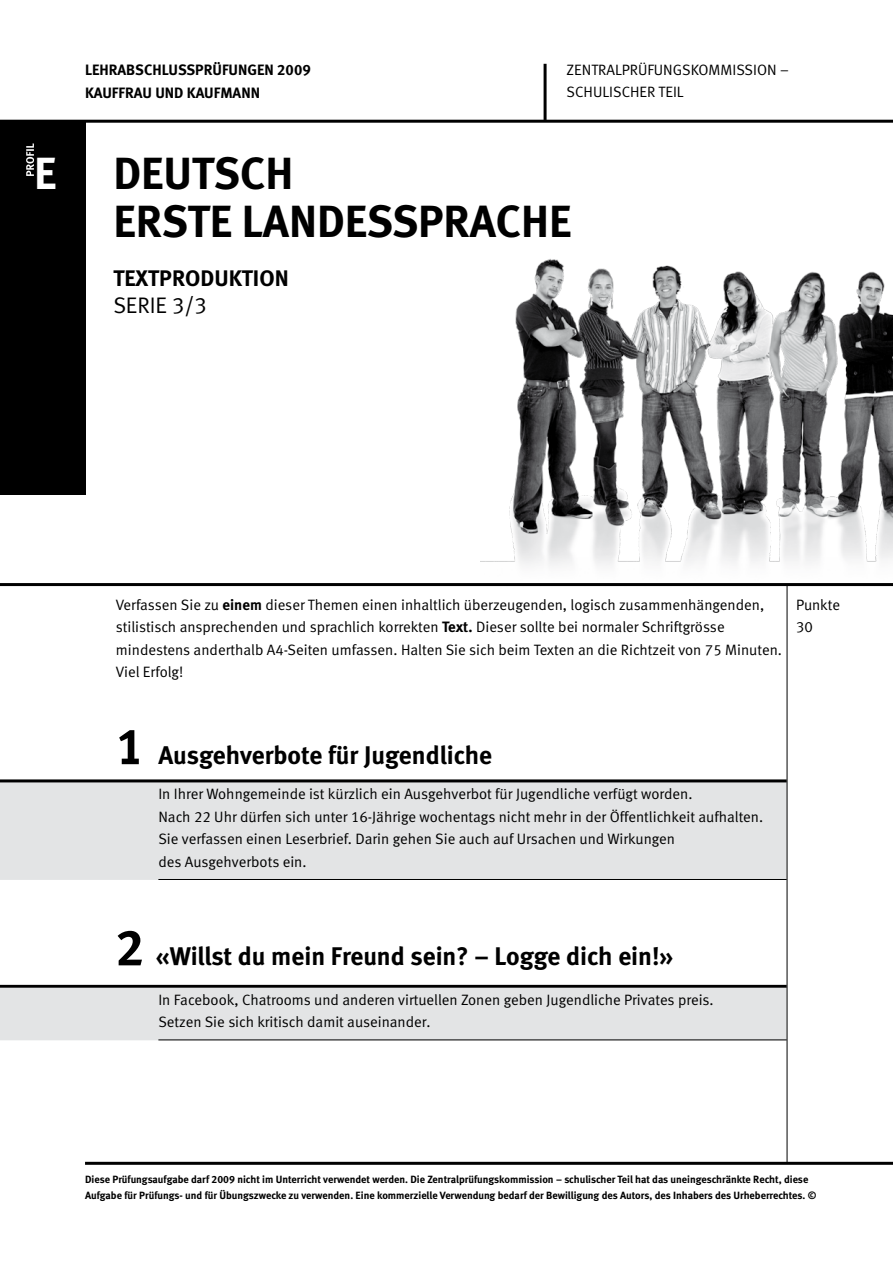
<style>
.page{position:relative;width:893px;height:1263px;background:#fff}
.page>*{position:absolute;margin:0;border:0;box-sizing:border-box;transform-origin:0 0}
.t1{font:45px "Meta Bold LF";color:#000}
.t2{font:45px "Meta Bold LF";color:#fff}
.Linien{font:25.5px "Meta Bold LF";letter-spacing:-.005em;color:#000}
.Titel_01_ohne_Linie{font:25.5px "Meta Bold LF";color:#000}
.t3{font:22.5px "Meta Bold LF";color:#000}
.t4{font:22.5px "Meta Normal LF";color:#000}
.Titel_02{font:15px/22.5px "Meta Normal LF";color:#000}
.t5{font:15px "Meta Bold LF";color:#000}
.t6{font:15px/22.5px "Meta Normal";letter-spacing:-.005em;color:#000}
.t7{font:10.5px/16.5px "Meta Bold LF";color:#000}
.s1{font-family:"Meta Bold LF"}
.s2{font-family:"Meta Normal LF"}
.s3{font-size:51px}
</style>
<div class="page">
<div style="left:0;top:122px;width:85px;height:373px;background:#000"></div>
<img style="left:481px;top:259px;width:412px;height:329px">
<hr style="left:544px;top:64px;width:3px;height:56px;background:#000">
<hr style="left:0;top:120px;width:893px;height:3px;background:#000">
<hr style="left:85px;top:1162px;width:808px;height:3px;background:#000">
<svg style="left:26px;top:143px;width:8px;height:33px"></svg>
<div style="left:0;top:781px;width:787px;height:59px;background:#e3e4e5"></div>
<hr style="left:0;top:779px;width:787px;height:3px;background:#000">
<div style="left:0;top:827px;width:787px;height:53px;background:#e3e4e5"></div>
<hr style="left:158px;top:879px;width:629px;height:1px;background:#000">
<hr style="left:0;top:985px;width:787px;height:3px;background:#000">
<div style="left:0;top:988px;width:787px;height:52px;background:#e3e4e5"></div>
<hr style="left:158px;top:1040px;width:629px;height:1px;background:#000">
<hr style="left:787px;top:584px;width:1px;height:578px;background:#000">
<hr style="left:0;top:583px;width:893px;height:3px;background:#000">
<p class="t5" style="left:85px;top:61px;width:227px">Lehrabschlussprüfungen 2009</p>
<p class="t5" style="left:85px;top:84px;width:177px">Kauffrau und Kaufmann</p>
<p class="Titel_02" style="left:567px;top:58px;width:224px">Zentralprüfungskommission –</p>
<p class="Titel_02" style="left:567px;top:81px;width:119px">Schulischer Teil</p>
<p class="t2" style="left:34px;top:146px;width:20px">E</p>
<p class="t1" style="left:113px;top:146px;width:181px">deutsch</p>
<p class="t1" style="left:113px;top:194px;width:460px">Erste landessprache</p>
<p class="t3" style="left:113px;top:264px;width:177px">textproduktion</p>
<p class="t4" style="left:113px;top:292px;width:95px">Serie 3/3</p>
<p class="Titel_02" style="left:116px;top:593px;width:668px">Verfassen Sie zu <span class="s1">einem</span> dieser Themen einen inhaltlich überzeugenden, logisch zusammenhängenden, stilistisch ansprechenden und sprachlich korrekten <span class="s1">Text.</span> Dieser sollte bei normaler Schriftgrösse mindestens anderthalb A4-Seiten umfassen. Halten Sie sich beim Texten an die Richtzeit von 75 Minuten.<br>Viel Erfolg!</p>
<p class="t6" style="left:796px;top:593px;width:45px">Punkte<br><span class="s2">30</span></p>
<p class="Titel_01_ohne_Linie" style="left:116px;top:740px;width:378px"><span class="s3">1</span> Ausgehverbote für Jugendliche</p>
<p class="Titel_02" style="left:158px;top:783px;width:606px">I n I hrer Wohngemeinde ist kürzlich ein Ausgehverbot für Jugendliche verfügt worden.<br>Nach 22 U hr dürfen sich unter 16-Jährige wochentags nicht mehr in der Öffentlichkeit aufhalten.<br>Sie verfassen einen Leserbrief. Darin gehen Sie auch auf U rsachen und Wirkungen<br>des Ausgehverbots ein.</p>
<p class="Linien" style="left:116px;top:941px;width:559px"><span class="s3">2</span> «Willst du mein Freund sein? – Logge dich ein!»</p>
<p class="Titel_02" style="left:158px;top:988px;width:557px">I n Facebook, Chatrooms und anderen virtuellen Zonen geben Jugendliche Privates preis.<br>Setzen Sie sich kritisch damit auseinander.</p>
<p class="t7" style="left:85px;top:1171px;width:733px">Diese Prüfungsaufgabe darf 2009 nicht im Unterricht verwendet werden. Die Zentralprüfungskommission – schulischer Teil hat das uneingeschränkte Recht, diese<br>Aufgabe für Prüfungs- und für Übungszwecke zu verwenden. Eine kommerzielle Verwendung bedarf der Bewilligung des Autors, des Inhabers des Urheberrechtes. ©</p>
</div>
